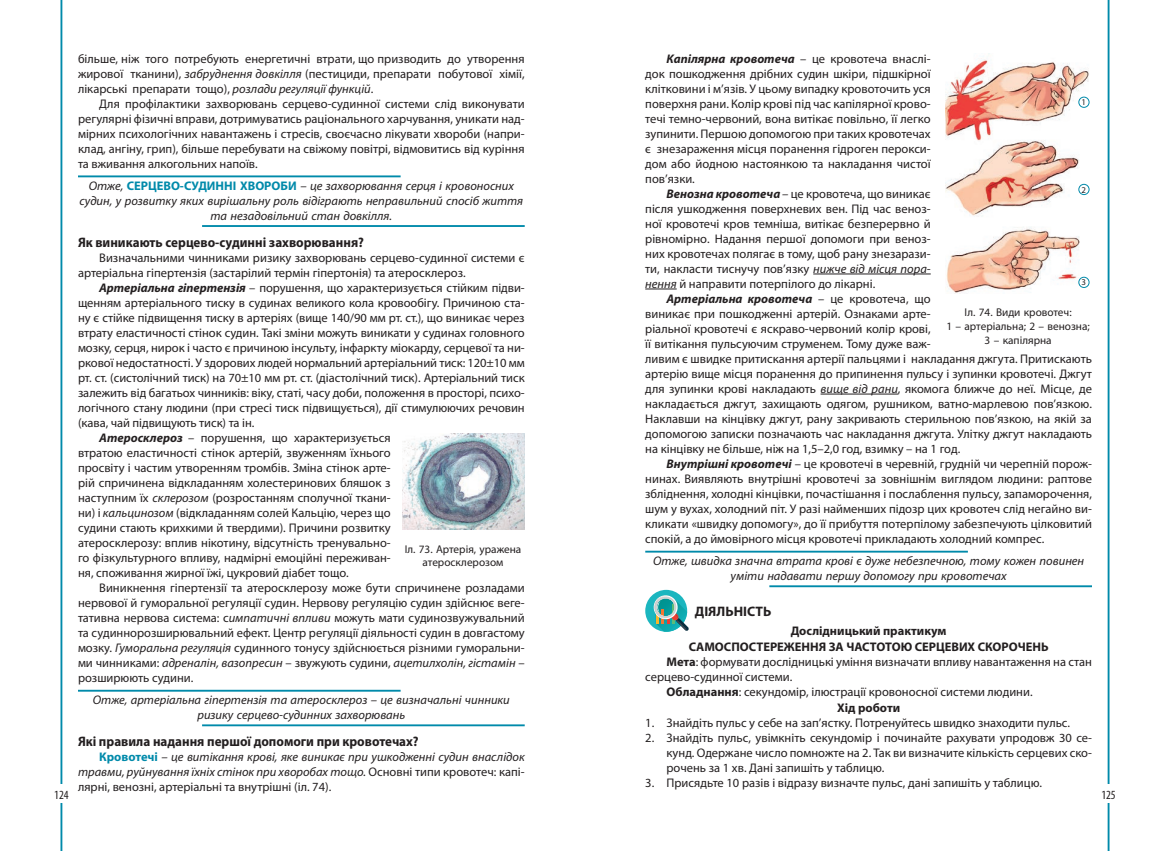
<style>
.page{position:relative;width:1170px;height:851px;background:#fff}
.page>*{position:absolute;margin:0;border:0;box-sizing:border-box;transform-origin:0 0}
._9-Запитання{font:700 13.75px "Myriad Pro";color:#231f20;scale:.95 1}
._8-Основне{font:700 13.75px "Myriad Pro";color:#231f20}
._10-Текст{font:12.5px/15px "Myriad Pro";color:#231f20;text-align:justify}
._12-Отже{font:italic 12.5px/15px "Myriad Pro";color:#231f20;text-align:center}
._27-Список_текст{font:12.5px/15px "Myriad Pro";color:#231f20;text-align:justify}
._10-Текст-2{font:italic 12.5px/15px "Myriad Pro";color:#231f20;text-align:justify}
._18-Текст_ж_ц{font:700 12.5px "Myriad Pro";color:#231f20}
.t1{font:condensed 12.5px "Myriad Pro";color:#231f20}
._17-Іл{font:11.25px/13.8px "Myriad Pro";color:#231f20;text-align:center}
._16-цифра{font:8.88px "Myriad Pro";color:#231f20}
.s1{font-style:italic}
.s2{font-weight:700;font-style:normal;color:#008aaa}
.s3{font-weight:700;font-style:italic}
.s4{font-style:normal}
.s5{font-weight:700}
</style>
<div class="page">
<hr style="left:1107px;top:0;width:2px;height:850px;background:#008aaa">
<div style="left:1097px;top:784px;width:22px;height:19px;background:#fff"></div>
<hr style="left:60px;top:0;width:2px;height:850px;background:#008aaa">
<div style="left:51px;top:784px;width:21px;height:19px;background:#fff"></div>
<hr style="left:78px;top:175px;width:322px;height:2px;background:#008aaa">
<hr style="left:202px;top:225px;width:322px;height:2px;background:#008aaa">
<hr style="left:78px;top:689px;width:322px;height:2px;background:#008aaa">
<hr style="left:202px;top:724px;width:322px;height:2px;background:#008aaa">
<img style="left:402px;top:433px;width:122px;height:97px">
<hr style="left:813px;top:273px;width:117px;height:1px;background:#231f20">
<hr style="left:645px;top:288px;width:31px;height:1px;background:#231f20">
<hr style="left:820px;top:393px;width:77px;height:1px;background:#231f20">
<hr style="left:645px;top:550px;width:322px;height:2px;background:#008aaa">
<hr style="left:769px;top:585px;width:322px;height:2px;background:#008aaa">
<svg style="left:645px;top:589px;width:42px;height:42px"></svg>
<svg style="left:652px;top:594px;width:36px;height:38px"></svg>
<img style="left:945px;top:53px;width:145px;height:240px">
<div style="left:1078px;top:97px;width:10px;height:10px;background:#fff;border-radius:50%"></div>
<div style="left:1078px;top:97px;width:11px;height:11px;border:1px solid #008aaa;border-radius:50%"></div>
<div style="left:1078px;top:184px;width:10px;height:10px;background:#fff;border-radius:50%"></div>
<div style="left:1078px;top:184px;width:11px;height:11px;border:1px solid #008aaa;border-radius:50%"></div>
<div style="left:1078px;top:277px;width:10px;height:10px;background:#fff;border-radius:50%"></div>
<div style="left:1078px;top:277px;width:11px;height:11px;border:1px solid #008aaa;border-radius:50%"></div>
<p class="_10-Текст" style="left:78px;top:51px;width:448px">більше, ніж того потребують енергетичні втрати, що призводить до утворення жирової тканини), <span class="s1">забруднення довкілля</span> (пестициди, препарати побутової хімії, лікарські препарати тощо), <span class="s1">розлади регуляції функцій</span>.</p>
<p class="_10-Текст" style="left:78px;top:96px;width:448px;text-indent:21px">Для профілактики захворювань серцево-судинної системи слід виконувати регулярні фізичні вправи, дотримуватись раціонального харчування, уникати над&shy;мірних психологічних навантажень і стресів, своєчасно лікувати хвороби (напри&shy;клад, ангіну, грип), більше перебувати на свіжому повітрі, відмовитись від куріння та вживання алкогольних напоїв.</p>
<p class="_12-Отже" style="left:79px;top:178px;width:445px">Отже, <span class="s2">СЕРЦЕВО-СУДИННІ ХВОРОБИ</span> – це захворювання серця і кровоносних судин, у розвитку яких вирішальну роль відіграють неправильний спосіб життя та незадовільний стан довкілля.</p>
<p class="_9-Запитання" style="left:78px;top:233px;width:302px">Як виникають серцево-судинні захворювання?</p>
<p class="_10-Текст" style="left:78px;top:250px;width:448px;text-indent:21px">Визначальними чинниками ризику захворювань серцево-судинної системи є артеріальна гіпертензія (застарілий термін гіпертонія) та атеросклероз.</p>
<p class="_10-Текст" style="left:78px;top:280px;width:448px;text-indent:21px"><span class="s3">Артеріальна гіпертензія</span> – порушення, що характеризується стійким підви&shy;щенням артеріального тиску в судинах великого кола кровообігу. Причиною ста&shy;ну є стійке підвищення тиску в артеріях (вище 140/90 мм рт. ст.), що виникає через втрату еластичності стінок судин. Такі зміни можуть виникати у судинах головного мозку, серця, нирок і часто є причиною інсульту, інфаркту міокарду, серцевої та ни&shy;ркової недостатності. У здорових людей нормальний артеріальний тиск: 120±10 мм рт. ст. (систолічний тиск) на 70±10 мм рт. ст. (діастолічний тиск). Артеріальний тиск залежить від багатьох чинників: віку, статі, часу доби, положення в просторі, психо&shy;логічного стану людини (при стресі тиск підвищується), дії стимулюючих речовин (кава, чай підвищують тиск) та ін.</p>
<p class="_10-Текст" style="left:78px;top:430px;width:314px;text-indent:21px"><span class="s3">Атеросклероз</span> – порушення, що характеризується втратою еластичності стінок артерій, звуженням їхнього просвіту і частим утворенням тромбів. Зміна стінок арте&shy;рій спричинена відкладанням холестеринових бляшок з наступним їх <span class="s1">склерозом</span> (розростанням сполучної ткани&shy;ни) і <span class="s1">кальцинозом</span> (відкладанням солей Кальцію, через що судини стають крихкими й твердими). Причини розвитку атеросклерозу: вплив нікотину, відсутність тренувально&shy;го фізкультурного впливу, надмірні емоційні переживан&shy;ня, споживання жирної їжі, цукровий діабет тощо.</p>
<p class="_10-Текст" style="left:78px;top:580px;width:448px;text-indent:21px">Виникнення гіпертензії та атеросклерозу може бути спричинене розладами нервової й гуморальної регуляції судин. Нервову регуляцію судин здійснює веге&shy;тативна нервова система: с<span class="s1">импатичні впливи</span> можуть мати судинозвужувальний та судиннорозширювальний ефект. Центр регуляції діяльності судин в довгастому мозку. <span class="s1">Гуморальна регуляція</span> судинного тонусу здійснюється різними гуморальни&shy;ми чинниками: <span class="s1">адреналін, вазопресин</span> – звужують судини, <span class="s1">ацетилхолін, гістамін</span> – розширюють судини.</p>
<p class="_12-Отже" style="left:93px;top:692px;width:418px">Отже, артеріальна гіпертензія та атеросклероз – це визначальні чинники ризику серцево-судинних захворювань</p>
<p class="_9-Запитання" style="left:78px;top:732px;width:360px">Які правила надання першої допомоги при кровотечах?</p>
<p class="_10-Текст-2" style="left:78px;top:749px;width:448px;text-indent:21px"><span class="s2">Кровотечі</span> – це витікання крові, яке виникає при ушкодженні судин внаслідок травми, руйнування їхніх стінок при хворобах тощо. <span class="s4">Основні типи кровотеч: капі&shy;лярні, венозні, артеріальні та внутрішні (іл. 74).</span></p>
<p class="_10-Текст" style="left:645px;top:51px;width:287px;text-indent:21px"><span class="s3">Капілярна кровотеча</span> – це кровотеча внаслі&shy;док пошкодження дрібних судин шкіри, підшкірної клітковини і м’язів. У цьому випадку кровоточить уся поверхня рани. Колір крові під час капілярної крово&shy;течі темно-червоний, вона витікає повільно, її легко зупинити. Першою допомогою при таких кровотечах є знезараження місця поранення гідроген перокси&shy;дом або йодною настоянкою та накладання чистої пов’язки.</p>
<p class="_10-Текст" style="left:645px;top:186px;width:287px;text-indent:21px"><span class="s3">Венозна кровотеча</span> <span class="s1">–</span> це кровотеча, що виникає після ушкодження поверхневих вен. Під час веноз&shy;ної кровотечі кров темніша, витікає безперервно й рівномірно. Надання першої допомоги при веноз&shy;них кровотечах полягає в тому, щоб рану знезарази&shy;ти, накласти тиснучу пов’язку <span class="s1">нижче від місця пора&shy;нення</span> й направити потерпілого до лікарні.</p>
<p class="_10-Текст" style="left:645px;top:291px;width:448px;text-align:left;text-indent:21px"><span class="s3">Артеріальна кровотеча</span> – це кровотеча, що<br>виникає при пошкодженні артерій. Ознаками арте-<br>ріальної кровотечі є яскраво-червоний колір крові,<br>її витікання пульсуючим струменем. Тому дуже важ-<br>ливим є швидке притискання артерії пальцями і накладання джгута. Притискають артерію вище місця поранення до припинення пульсу і зупинки кровотечі. Джгут для зупинки крові накладають <span class="s1">вище від рани</span>, якомога ближче до неї. Місце, де накладається джгут, захищають одягом, рушником, ватно-марлевою пов’язкою.<br>Наклавши на кінцівку джгут, рану закривають стерильною пов’язкою, на якій за допомогою записки позначають час накладання джгута. Улітку джгут накладають на кінцівку не більше, ніж на 1,5–2,0 год, взимку – на 1 год.</p>
<p class="_10-Текст" style="left:645px;top:456px;width:448px;text-indent:21px"><span class="s3">Внутрішні кровотечі</span> – це кровотечі в черевній, грудній чи черепній порож&shy;нинах. Виявляють внутрішні кровотечі за зовнішнім виглядом людини: раптове збліднення, холодні кінцівки, почастішання і послаблення пульсу, запаморочення, шум у вухах, холодний піт. У разі найменших підозр цих кровотеч слід негайно ви&shy;кликати «швидку допомогу», до її прибуття потерпілому забезпечують цілковитий спокій, а до ймовірного місця кровотечі прикладають холодний компрес.</p>
<p class="_12-Отже" style="left:653px;top:553px;width:432px">Отже, швидка значна втрата крові є дуже небезпечною, тому кожен повинен уміти надавати першу допомогу при кровотечах</p>
<p class="_8-Основне" style="left:694px;top:602px;width:78px">ДІЯЛЬНІСТЬ</p>
<p class="_18-Текст_ж_ц" style="left:790px;top:623px;width:157px">Дослідницький практикум</p>
<p class="_18-Текст_ж_ц" style="left:688px;top:638px;width:361px">САМОСПОСТЕРЕЖЕННЯ ЗА ЧАСТОТОЮ СЕРЦЕВИХ СКОРОЧЕНЬ</p>
<p class="_10-Текст" style="left:645px;top:654px;width:448px;text-indent:21px"><span class="s5">Мета</span>: формувати дослідницькі уміння визначати впливу навантаження на стан серцево-судинної системи.</p>
<p class="_10-Текст" style="left:666px;top:684px;width:367px"><span class="s5">Обладнання</span>: секундомір, ілюстрації кровоносної системи людини.</p>
<p class="_18-Текст_ж_ц" style="left:837px;top:699px;width:65px">Хід роботи</p>
<p class="_27-Список_текст" style="left:645px;top:714px;width:426px">1. Знайдіть пульс у себе на зап’ястку. Потренуйтесь швидко знаходити пульс.</p>
<p class="_27-Список_текст" style="left:666px;top:729px;width:427px;text-indent:-21px">2. Знайдіть пульс, увімкніть секундомір і починайте рахувати упродовж 30 се&shy;кунд. Одержане число помножте на 2. Так ви визначите кількість серцевих ско&shy;рочень за 1 хв. Дані запишіть у таблицю.</p>
<p class="_27-Список_текст" style="left:645px;top:774px;width:398px">3. Присядьте 10 разів і відразу визначте пульс, дані запишіть у таблицю.</p>
<p class="_16-цифра" style="left:1081px;top:97px;width:6px">1</p>
<p class="_16-цифра" style="left:1081px;top:184px;width:6px">2</p>
<p class="_16-цифра" style="left:1081px;top:277px;width:6px">3</p>
<p class="_17-Іл" style="left:946px;top:305px;width:145px">Іл. 74. Види кровотеч:<br>1 – артеріальна; 2 – венозна;<br>3 – капілярна</p>
<p class="_17-Іл" style="left:404px;top:541px;width:118px">Іл. 73. Артерія, уражена атеросклерозом</p>
<p class="t1" style="left:54px;top:786px;width:16px">124</p>
<p class="t1" style="left:1101px;top:786px;width:16px">125</p>
</div>
